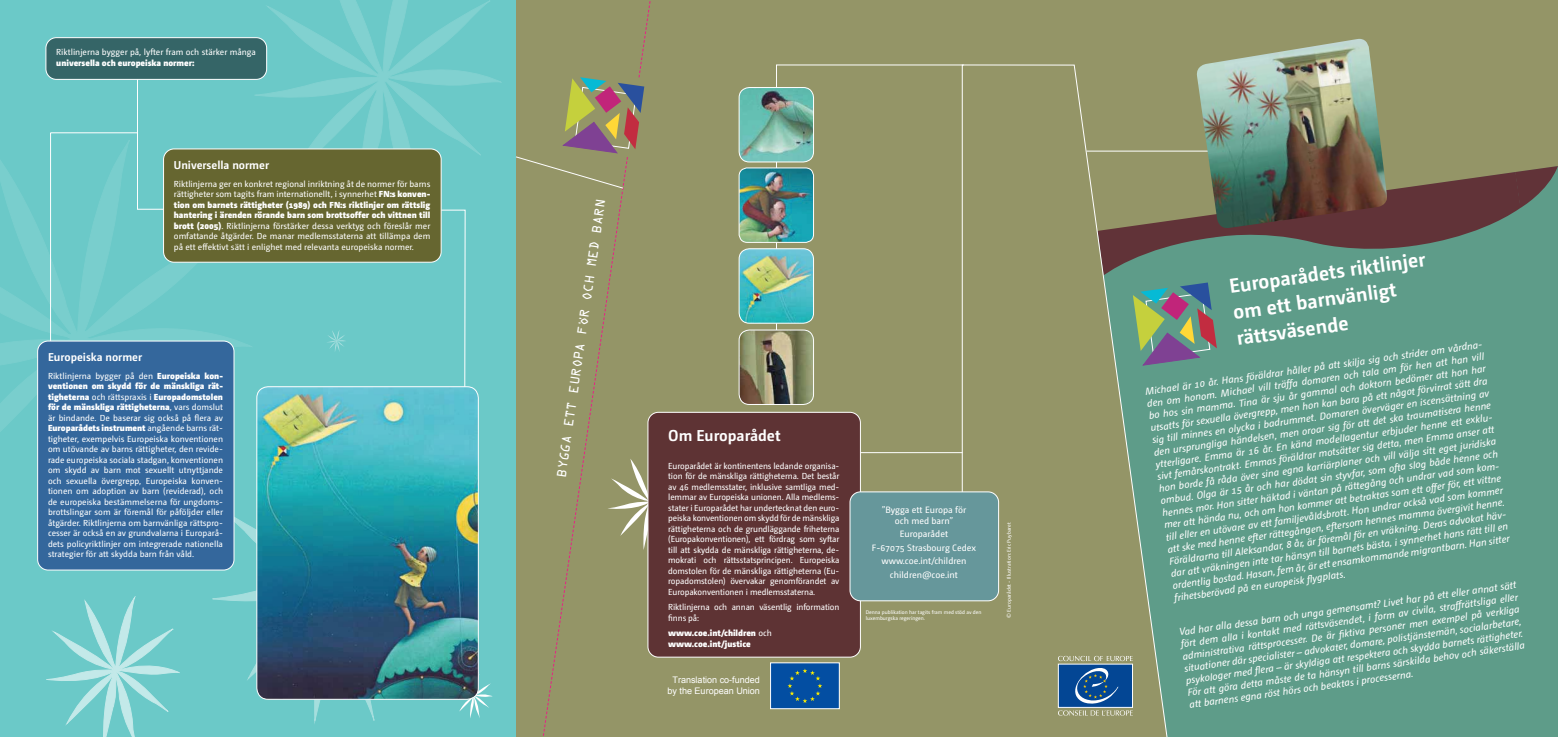
<style>
.page{position:relative;width:1558px;height:737px;background:#fff}
.page>*{position:absolute;margin:0;border:0;box-sizing:border-box;transform-origin:0 0}
.Otsikko_23pt{font:700 20.12px/26.2px "Camingo Dos";color:#fff}
.Otsikko_18pt{font:700 15.75px "Camingo Dos";color:#fff}
.slogan{font:11.81px "OCRA Std";color:#fff}
.Otsikko{font:700 11.38px "Camingo Dos";color:#fff}
.leipis_italic{font:italic 10.06px/12.2px "Camingo Dos";color:#fff;text-align:justify}
.Infoteksti_keskitett{font:9.19px/11px "Camingo Dos";color:#fff;text-align:center}
.t1{font:9.01px/10.8px "Arial";color:#fff;text-align:center}
.leipis{font:8.75px/10.5px "Camingo Dos";color:#fff;text-align:justify}
.leipis_sisennetty{font:8.75px/10.5px "Camingo Dos";letter-spacing:-.01em;color:#fff;text-align:justify}
.leipis_vasen{font:900 8.75px/10.5px "Camingo Dos";color:#fff}
.Infoteksti{font:5.25px/6.3px "Camingo Dos";color:#fff}
.s1{font-weight:900}
.s2{font-weight:400}
</style>
<div class="page">
<div style="left:0;top:0;width:516px;height:737px;background:#6bc9c8"></div>
<svg style="left:255px;top:0;width:246px;height:209px"></svg>
<svg style="left:0;top:160px;width:252px;height:289px"></svg>
<svg style="left:212px;top:449px;width:240px;height:275px"></svg>
<svg style="left:47px;top:596px;width:133px;height:141px"></svg>
<svg style="left:327px;top:330px;width:18px;height:22px"></svg>
<div style="left:516px;top:0;width:1042px;height:737px;background:#949567"></div>
<div style="left:1171px;top:275px;width:387px;height:462px;background:#5e9c89"></div>
<hr style="left:1086px;top:151px;width:150px;height:1px;background:#fff">
<svg style="left:1171px;top:166px;width:387px;height:109px;background:#657567"></svg>
<svg style="left:961px;top:64px;width:210px;height:673px"></svg>
<svg style="left:1133px;top:282px;width:84px;height:84px;background:#79897f"></svg>
<svg style="left:543px;top:1px;width:111px;height:735px"></svg>
<svg style="left:775px;top:64px;width:189px;height:277px"></svg>
<hr style="left:860px;top:452px;width:102px;height:1px;background:#fff">
<img style="left:1195px;top:39px;width:193px;height:190px">
<svg style="left:436px;top:209px;width:30px;height:177px"></svg>
<img style="left:739px;top:168px;width:74px;height:74px">
<div style="left:739px;top:167px;width:75px;height:76px;border:1px solid #fff;border-radius:8px"></div>
<img style="left:739px;top:330px;width:74px;height:74px">
<div style="left:739px;top:329px;width:75px;height:76px;border:1px solid #fff;border-radius:10px"></div>
<img style="left:739px;top:87px;width:74px;height:75px">
<div style="left:739px;top:87px;width:75px;height:75px;border:1px solid #fff;border-radius:10px"></div>
<img style="left:739px;top:249px;width:74px;height:74px">
<div style="left:739px;top:248px;width:75px;height:75px;border:1px solid #fff;border-radius:10px"></div>
<svg style="left:516px;top:77px;width:128px;height:112px"></svg>
<svg style="left:50px;top:77px;width:127px;height:263px"></svg>
<svg style="left:607px;top:456px;width:40px;height:94px"></svg>
<svg style="left:453px;top:674px;width:40px;height:44px"></svg>
<img style="left:257px;top:387px;width:221px;height:312px">
<div style="left:256px;top:386px;width:223px;height:313px;border:1px solid #fff;border-radius:11px"></div>
<div style="left:46px;top:38px;width:221px;height:41px;background:#356567;border-radius:10px"></div>
<div style="left:45px;top:37px;width:222px;height:43px;border:1px solid #fff;border-radius:10px"></div>
<div style="left:38px;top:341px;width:196px;height:229px;background:#34679c;border-radius:10px"></div>
<div style="left:37px;top:340px;width:197px;height:230px;border:1px solid #fff;border-radius:10px"></div>
<div style="left:164px;top:149px;width:277px;height:113px;background:#666630;border-radius:10px"></div>
<div style="left:163px;top:148px;width:278px;height:115px;border:1px solid #fff;border-radius:10px"></div>
<div style="left:648px;top:412px;width:212px;height:245px;background:#5e3334;border-radius:10px"></div>
<div style="left:647px;top:412px;width:214px;height:245px;border:1px solid #fff;border-radius:10px"></div>
<div style="left:850px;top:492px;width:148px;height:109px;background:#66979b;border-radius:10px"></div>
<div style="left:849px;top:491px;width:150px;height:110px;border:1px solid #fff;border-radius:10px"></div>
<svg style="left:1058px;top:656px;width:74px;height:5px"></svg>
<svg style="left:1058px;top:710px;width:74px;height:5px"></svg>
<div style="left:1058px;top:664px;width:74px;height:43px;background:#034694"></div>
<svg style="left:1075px;top:668px;width:43px;height:36px"></svg>
<div style="left:770px;top:663px;width:69px;height:45px;background:#034ea2"></div>
<div style="left:770px;top:662px;width:69px;height:47px;border:1px solid #fff"></div>
<svg style="left:787px;top:668px;width:35px;height:35px"></svg>
<p class="leipis" style="left:56px;top:47px;width:201px">Riktlinjerna bygger på, lyfter fram och stärker många <span class="s1">universella och europeiska normer:</span></p>
<p class="Otsikko" style="left:174px;top:158px;width:97px">Universella normer</p>
<p class="leipis" style="left:174px;top:178px;width:258px">Riktlinjerna ger en konkret regional inriktning åt de normer för barns rättigheter som tagits fram internationellt, i synnerhet <span class="s1">FN:s konven&shy;tion om barnets rättigheter (1989) och FN:s riktlinjer om rättslig hantering i ärenden rörande barn som brottsoffer och vittnen till brott (2005)</span>. Riktlinjerna förstärker dessa verktyg och föreslår mer omfattande åtgärder. De manar medlemsstaterna att tillämpa dem på ett effektivt sätt i enlighet med relevanta europeiska normer.</p>
<p class="Otsikko" style="left:48px;top:350px;width:96px">Europeiska normer</p>
<p class="leipis" style="left:48px;top:370px;width:177px">Riktlinjerna bygger på den <span class="s1">Europeiska kon&shy;ventionen om skydd för de mänskliga rät&shy;tigheterna</span> och rättspraxis i <span class="s1">Europadomstolen för de mänskliga rättigheterna</span>, vars domslut är bindande. De baserar sig också på flera av <span class="s1">Europarådets instrument</span> angående barns rät&shy;tigheter, exempelvis Europeiska konventionen om utövande av barns rättigheter, den revide&shy;rade europeiska sociala stadgan, konventionen om skydd av barn mot sexuellt utnyttjande och sexuella övergrepp, Europeiska konven&shy;tionen om adoption av barn (reviderad), och de europeiska bestämmelserna för ungdoms&shy;brottslingar som är föremål för påföljder eller åtgärder. Riktlinjerna om barnvänliga rättspro&shy;cesser är också en av grundvalarna i Europarå&shy;dets policyriktlinjer om integrerade nationella strategier för att skydda barn från våld.</p>
<p class="slogan" style="left:556px;top:476px;width:282px;rotate:-82deg">BYGGA ETT EUROPA FÖR OCH MED BARN</p>
<p class="Otsikko_18pt" style="left:668px;top:425px;width:114px">Om Europarådet</p>
<p class="leipis_sisennetty" style="left:668px;top:460px;width:173px">Europarådet är kontinentens ledande organisa&shy;tion för de mänskliga rättigheterna. Det består av 46 medlemsstater, inklusive samtliga med&shy;lemmar av Europeiska unionen. Alla medlems&shy;stater i Europarådet har undertecknat den euro&shy;peiska konventionen om skydd för de mänskliga rättigheterna och de grundläggande friheterna (Europakonventionen), ett fördrag som syftar till att skydda de mänskliga rättigheterna, de&shy;mokrati och rättsstatsprincipen. Europeiska domstolen för de mänskliga rättigheterna (Eu&shy;ropadomstolen) övervakar genomförandet av Europakonventionen i medlemsstaterna.</p>
<p class="leipis_sisennetty" style="left:668px;top:601px;width:173px">Riktlinjerna och annan väsentlig information finns på:</p>
<p class="leipis_vasen" style="left:668px;top:627px;width:105px">www.coe.int/children <span class="s2">och </span>www.coe.int/justice</p>
<p class="t1" style="left:667px;top:674px;width:94px">Translation co-funded by the European Union</p>
<p class="Infoteksti_keskitett" style="left:882px;top:504px;width:86px">”Bygga ett Europa för och med barn”</p>
<p class="Infoteksti_keskitett" style="left:900px;top:528px;width:50px">Europarådet</p>
<p class="Infoteksti_keskitett" style="left:872px;top:542px;width:105px">F-67075 Strasbourg Cedex</p>
<p class="Infoteksti_keskitett" style="left:881px;top:555px;width:86px">www.coe.int/children</p>
<p class="Infoteksti_keskitett" style="left:890px;top:569px;width:70px">children@coe.int</p>
<p class="Infoteksti" style="left:866px;top:609px;width:117px">Denna publikation har tagits fram med stöd av den luxemburgska regeringen.</p>
<p class="Infoteksti" style="left:1006px;top:618px;width:97px;rotate:-90deg">© Europarådet - Illustration: Eric Puybaret</p>
<p class="Otsikko_23pt" style="left:1227px;top:273px;width:199px;rotate:-8deg">Europarådets riktlinjer om ett barnvänligt rättsväsende</p>
<p class="leipis_italic" style="left:1144px;top:385px;width:342px;rotate:-8deg">Michael är 10 år. Hans föräldrar håller på att skilja sig och strider om vårdna&shy;den om honom. Michael vill träffa domaren och tala om för hen att han vill bo hos sin mamma. Tina är sju år gammal och doktorn bedömer att hon har utsatts för sexuella övergrepp, men hon kan bara på ett något förvirrat sätt dra sig till minnes en olycka i badrummet. Domaren överväger en iscensättning av den ursprungliga händelsen, men oroar sig för att det ska traumatisera henne ytterligare. Emma är 16 år. En känd modellagentur erbjuder henne ett exklu&shy;sivt femårskontrakt. Emmas föräldrar motsätter sig detta, men Emma anser att hon borde få råda över sina egna karriärplaner och vill välja sitt eget juridiska ombud. Olga är 15 år och har dödat sin styvfar, som ofta slog både henne och hennes mor. Hon sitter häktad i väntan på rättegång och undrar vad som kom&shy;mer att hända nu, och om hon kommer att betraktas som ett offer för, ett vittne till eller en utövare av ett familjevåldsbrott. Hon undrar också vad som kommer att ske med henne efter rättegången, eftersom hennes mamma övergivit henne.<br>Föräldrarna till Aleksandar, 8 år, är föremål för en vräkning. Deras advokat häv&shy;dar att vräkningen inte tar hänsyn till barnets bästa, i synnerhet hans rätt till en ordentlig bostad. Hasan, fem år, är ett ensamkommande migrantbarn. Han sitter frihetsberövad på en europeisk fl ygplats.</p>
<p class="leipis_italic" style="left:1178px;top:625px;width:342px;rotate:-8deg">Vad har alla dessa barn och unga gemensamt? Livet har på ett eller annat sätt fört dem alla i kontakt med rättsväsendet, i form av civila, straffrättsliga eller administrativa rättsprocesser. De är fi ktiva personer men exempel på verkliga situationer där specialister – advokater, domare, polistjänstemän, socialarbetare, psykologer med fl era – är skyldiga att respektera och skydda barnets rättigheter.<br>För att göra detta måste de ta hänsyn till barns särskilda behov och säkerställa att barnens egna röst hörs och beaktas i processerna.</p>
</div>
